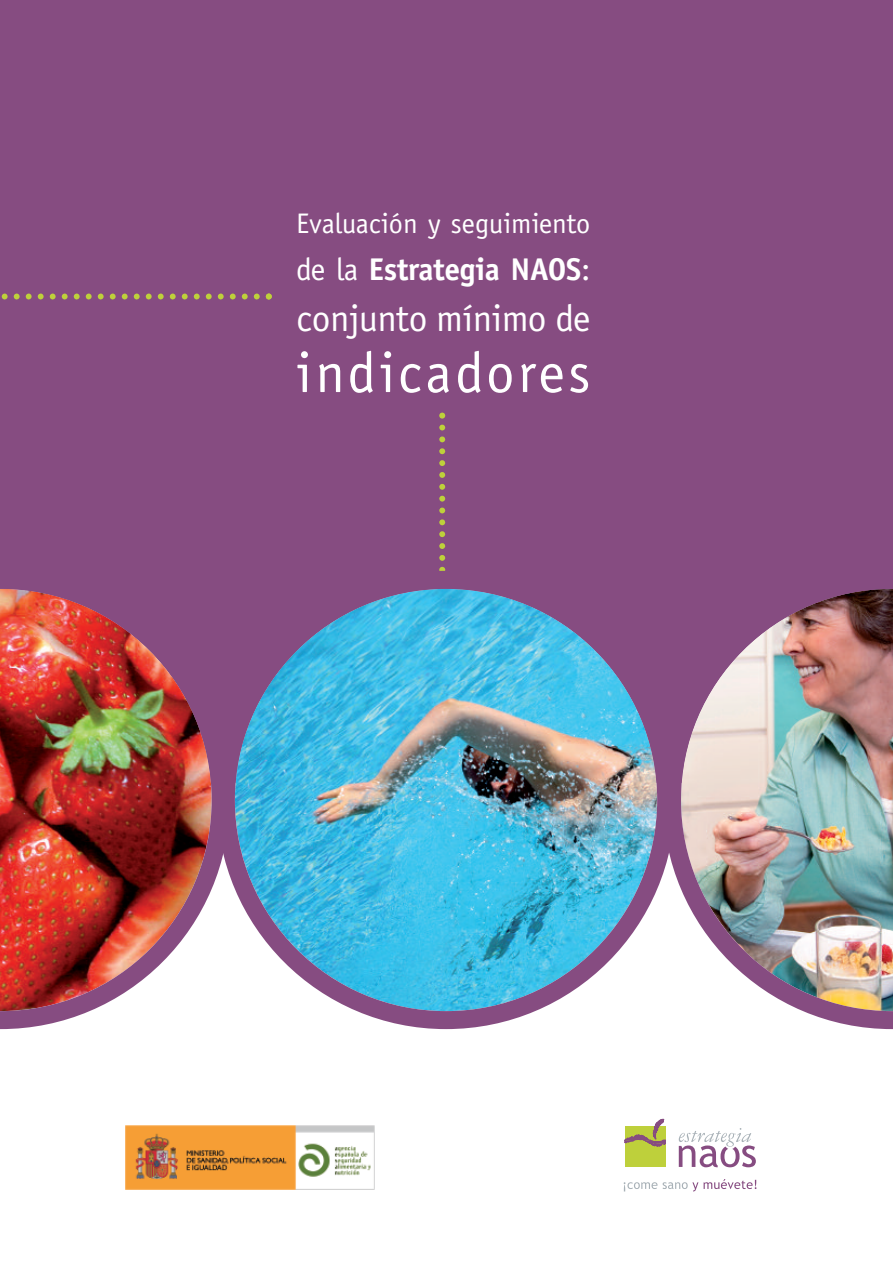
<style>
.page{position:relative;width:893px;height:1263px;background:#fff}
.page>*{position:absolute;margin:0;border:0;box-sizing:border-box;transform-origin:0 0}
.t1{font:57px "Officina Sans";letter-spacing:.06em;color:#fff}
.t2{font:37.5px "Officina Sans";letter-spacing:-.01em;color:#fff}
.t3{font:700 31.5px "Officina Sans";letter-spacing:-.01em;color:#fff}
.t4{font:28.35px "Officina Sans";color:#fff}
.s1{font-weight:400}
</style>
<div class="page">
<div style="left:0;top:0;width:893px;height:782px;background:#864c81"></div>
<img style="left:675px;top:589px;width:218px;height:440px">
<img style="left:0;top:589px;width:217px;height:440px">
<svg style="left:439px;top:413px;width:6px;height:158px"></svg>
<svg style="left:1px;top:293px;width:271px;height:6px"></svg>
<img style="left:125px;top:1125px;width:249px;height:64px">
<div style="left:625px;top:1126px;width:40px;height:41px;background:#bed03b"></div>
<svg style="left:625px;top:1119px;width:40px;height:27px"></svg>
<svg style="left:624px;top:1182px;width:33px;height:9px"></svg>
<svg style="left:663px;top:1182px;width:35px;height:9px"></svg>
<svg style="left:704px;top:1179px;width:52px;height:10px"></svg>
<svg style="left:679px;top:1128px;width:77px;height:39px"></svg>
<img style="left:217px;top:589px;width:458px;height:440px">
<p class="t4" style="left:296px;top:213px;width:296px">Evaluación y seguimiento</p>
<p class="t3" style="left:296px;top:257px;width:296px"><span class="s1">de la</span> Estrategia NAOS<span class="s1">:</span></p>
<h2 class="t2" style="left:296px;top:304px;width:296px">conjunto mínimo de</h2>
<h1 class="t1" style="left:296px;top:351px;width:296px">indicadores</h1>
</div>
